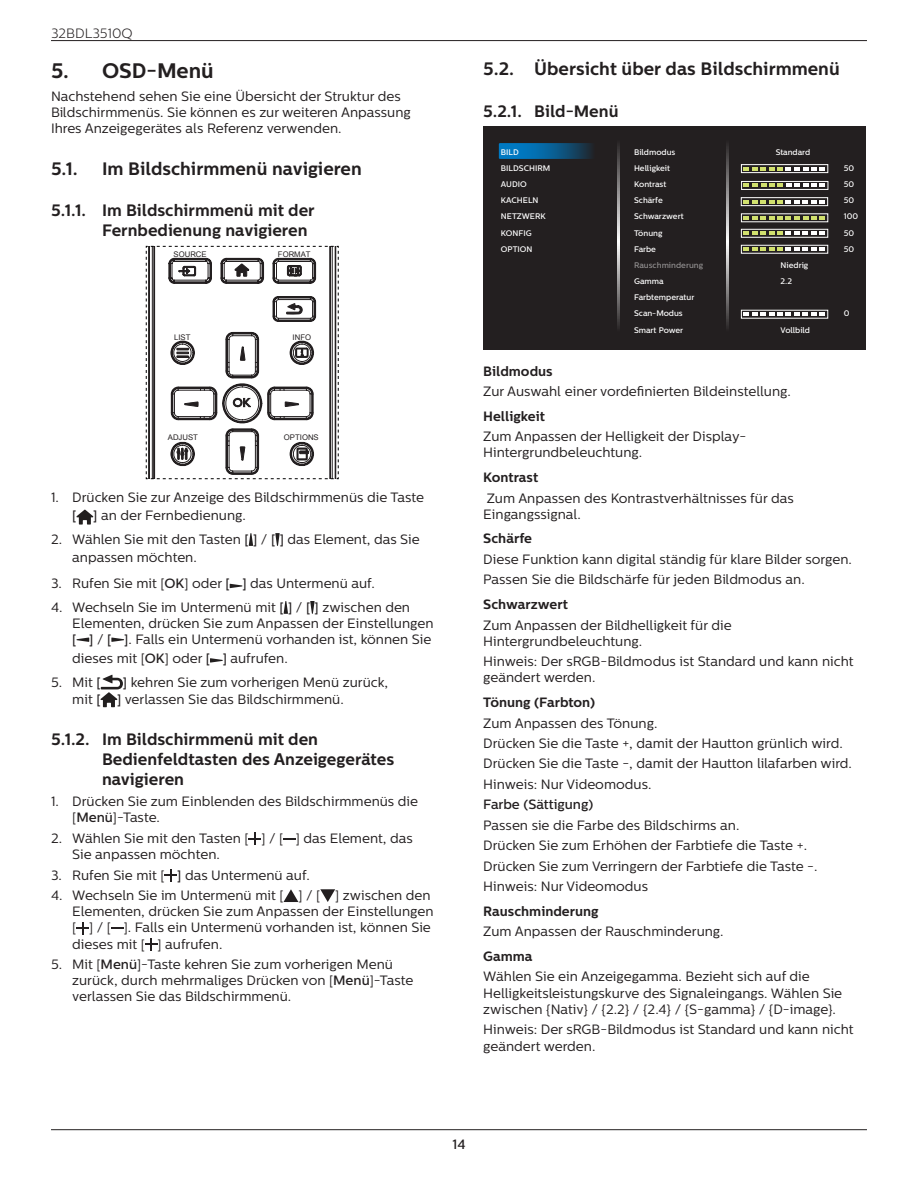
<style>
.page{position:relative;width:918px;height:1188px;background:#fff}
.page>*{position:absolute;margin:0;border:0;box-sizing:border-box;transform-origin:0 0}
.t1{font:700 21px "Centrale Sans";color:#231f20}
.t2{font:700 18px "Centrale Sans";color:#231f20}
.t3{font:700 16.5px/19.8px "Centrale Sans";color:#231f20}
.Body{font:13.5px/16.2px "Centrale Sans";color:#231f20}
.OSD_Item_Bold{font:700 13.5px "Centrale Sans";color:#231f20}
.Body-2{font:500 13.5px "Centrale Sans";color:#231f20}
.t4{font:300 13.5px "Centrale Sans";color:#231f20}
.t5{font:500 8.1px/16.2px "Centrale Sans";color:#fff}
.t6{font:500 8.1px "Centrale Sans";color:rgb(255 255 255/.5)}
.t7{font:7.8px "Arial";color:#231f20}
.s1{font-weight:500}
</style>
<div class="page">
<hr style="left:51px;top:40px;width:816px;height:1px;background:#231f20">
<hr style="left:51px;top:1129px;width:816px;height:1px;background:#231f20">
<svg style="left:146px;top:246px;width:193px;height:233px"></svg>
<svg style="left:76px;top:510px;width:17px;height:15px"></svg>
<svg style="left:249px;top:533px;width:4px;height:13px"></svg>
<svg style="left:275px;top:533px;width:5px;height:13px"></svg>
<svg style="left:230px;top:584px;width:12px;height:4px"></svg>
<svg style="left:284px;top:601px;width:4px;height:13px"></svg>
<svg style="left:310px;top:601px;width:5px;height:13px"></svg>
<svg style="left:76px;top:637px;width:13px;height:5px"></svg>
<svg style="left:111px;top:637px;width:13px;height:5px"></svg>
<svg style="left:210px;top:658px;width:13px;height:5px"></svg>
<svg style="left:101px;top:675px;width:22px;height:32px"></svg>
<svg style="left:249px;top:832px;width:12px;height:13px"></svg>
<svg style="left:283px;top:838px;width:13px;height:1px"></svg>
<svg style="left:165px;top:869px;width:12px;height:13px"></svg>
<svg style="left:284px;top:889px;width:14px;height:13px"></svg>
<svg style="left:320px;top:889px;width:15px;height:13px"></svg>
<svg style="left:76px;top:922px;width:13px;height:12px"></svg>
<svg style="left:111px;top:927px;width:13px;height:2px"></svg>
<svg style="left:145px;top:938px;width:13px;height:13px"></svg>
<div style="left:483px;top:127px;width:383px;height:223px;background:#231f20"></div>
<svg style="left:499px;top:143px;width:93px;height:16px"></svg>
<svg style="left:618px;top:144px;width:1px;height:184px"></svg>
<svg style="left:727px;top:144px;width:1px;height:184px"></svg>
<div style="left:741px;top:164px;width:87px;height:9px;border:1px solid #fff"></div>
<svg style="left:743px;top:167px;width:82px;height:3px"></svg>
<div style="left:741px;top:181px;width:87px;height:9px;border:1px solid #fff"></div>
<svg style="left:744px;top:184px;width:81px;height:3px"></svg>
<div style="left:741px;top:197px;width:87px;height:9px;border:1px solid #fff"></div>
<svg style="left:743px;top:200px;width:82px;height:3px"></svg>
<svg style="left:743px;top:216px;width:82px;height:4px"></svg>
<div style="left:741px;top:229px;width:87px;height:9px;border:1px solid #fff"></div>
<svg style="left:743px;top:231px;width:82px;height:4px"></svg>
<div style="left:741px;top:245px;width:87px;height:9px;border:1px solid #fff"></div>
<svg style="left:743px;top:247px;width:82px;height:4px"></svg>
<svg style="left:743px;top:312px;width:82px;height:4px"></svg>
<p class="t4" style="left:51px;top:26px;width:83px">32BDL3510Q</p>
<p class="t1" style="left:51px;top:58px;width:164px">5. OSD-Menü</p>
<p class="Body" style="left:51px;top:88px;width:361px">Nachstehend sehen Sie eine Übersicht der Struktur des<br>Bildschirmmenüs. Sie können es zur weiteren Anpassung<br>Ihres Anzeigegerätes als Referenz verwenden.</p>
<p class="t2" style="left:51px;top:157px;width:28px">5.1.</p>
<p class="t2" style="left:102px;top:157px;width:261px">Im Bildschirmmenü navigieren</p>
<p class="t3" style="left:102px;top:201px;width:214px;text-indent:-51px">5.1.1. Im Bildschirmmenü mit der<br>Fernbedienung navigieren</p>
<p class="t7" style="left:174px;top:249px;width:35px">SOURCE</p>
<p class="t7" style="left:278px;top:249px;width:34px">FORMAT</p>
<p class="t7" style="left:174px;top:332px;width:18px">LIST</p>
<p class="t7" style="left:293px;top:332px;width:20px">INFO</p>
<p class="t7" style="left:168px;top:432px;width:32px">ADJUST</p>
<p class="t7" style="left:284px;top:432px;width:36px">OPTIONS</p>
<p class="Body" style="left:72px;top:488px;width:353px;line-height:18.5px;text-indent:-21px">1. Drücken Sie zur Anzeige des Bildschirmmenüs die Taste <span class="s1">[ ]</span> an der Fernbedienung.</p>
<p class="Body" style="left:72px;top:530px;width:349px;line-height:18.5px;text-indent:-21px">2. Wählen Sie mit den Tasten <span class="s1">[ ]</span> / <span class="s1">[ ]</span> das Element, das Sie anpassen möchten.</p>
<p class="Body" style="left:51px;top:575px;width:326px">3. Rufen Sie mit [<span class="s1">OK</span>] oder <span class="s1">[ ]</span> das Untermenü auf.</p>
<p class="Body" style="left:72px;top:599px;width:363px;text-indent:-21px">4. Wechseln Sie im Untermenü mit <span class="s1">[ ]</span> / <span class="s1">[ ]</span> zwischen den<br>Elementen, drücken Sie zum Anpassen der Einstellungen <span class="s1">[ ]</span> / <span class="s1">[ ]</span>. Falls ein Untermenü vorhanden ist, können Sie</p>
<p class="Body" style="left:72px;top:650px;width:217px">dieses mit [<span class="s1">OK</span>] oder <span class="s1">[ ]</span> aufrufen.</p>
<p class="Body" style="left:51px;top:674px;width:51px">5. Mit <span class="s1">[</span></p>
<p class="Body" style="left:72px;top:674px;width:317px;line-height:17.5px;text-indent:51px"><span class="s1">]</span> kehren Sie zum vorherigen Menü zurück, mit <span class="s1">[ ]</span> verlassen Sie das Bildschirmmenü.</p>
<p class="t3" style="left:102px;top:730px;width:294px;text-indent:-51px">5.1.2. Im Bildschirmmenü mit den<br>Bedienfeldtasten des Anzeigegerätes navigieren</p>
<p class="Body" style="left:72px;top:794px;width:347px;text-indent:-21px">1. Drücken Sie zum Einblenden des Bildschirmmenüs die [<span class="s1">Menü</span>]-Taste.</p>
<p class="Body" style="left:72px;top:830px;width:342px;text-indent:-21px">2. Wählen Sie mit den Tasten [ ] / [ ] das Element, das<br>Sie anpassen möchten.</p>
<p class="Body" style="left:51px;top:867px;width:260px">3. Rufen Sie mit [ <span class="s1">]</span> das Untermenü auf.</p>
<p class="Body" style="left:72px;top:887px;width:363px;text-indent:-21px">4. Wechseln Sie im Untermenü mit [ ] / [ ] zwischen den Elementen, drücken Sie zum Anpassen der Einstellungen [ ] / [ ]. Falls ein Untermenü vorhanden ist, können Sie dieses mit [ ] aufrufen.</p>
<p class="Body" style="left:72px;top:956px;width:343px;text-indent:-21px">5. Mit [<span class="s1">Menü</span>]-Taste kehren Sie zum vorherigen Menü zurück, durch mehrmaliges Drücken von [<span class="s1">Menü</span>]-Taste verlassen Sie das Bildschirmmenü.</p>
<p class="t2" style="left:483px;top:58px;width:358px">5.2. Übersicht über das Bildschirmmenü</p>
<p class="t3" style="left:483px;top:101px;width:137px">5.2.1. Bild-Menü</p>
<p class="t5" style="left:501px;top:144px;width:51px">BILD<br>BILDSCHIRM<br>AUDIO<br>KACHELN<br>NETZWERK<br>KONFIG<br>OPTION</p>
<p class="t5" style="left:634px;top:144px;width:51px">Bildmodus<br>Helligkeit<br>Kontrast<br>Schärfe<br>Schwarzwert<br>Tönung<br>Farbe</p>
<p class="t6" style="left:634px;top:260px;width:71px">Rauschminderung</p>
<p class="t5" style="left:634px;top:273px;width:62px">Gamma<br>Farbtemperatur<br>Scan-Modus<br>Smart Power</p>
<p class="t5" style="left:776px;top:144px;width:36px">Standard</p>
<p class="t5" style="left:844px;top:160px;width:16px">50<br>50<br>50<br>100<br>50<br>50</p>
<p class="t5" style="left:781px;top:257px;width:29px">Niedrig<br>2.2</p>
<p class="t5" style="left:844px;top:305px;width:7px">0</p>
<p class="t5" style="left:781px;top:322px;width:31px">Vollbild</p>
<p class="OSD_Item_Bold" style="left:483px;top:363px;width:71px">Bildmodus</p>
<p class="Body" style="left:483px;top:383px;width:309px">Zur Auswahl einer vordefinierten Bildeinstellung.</p>
<p class="OSD_Item_Bold" style="left:483px;top:408px;width:63px">Helligkeit</p>
<p class="Body" style="left:483px;top:429px;width:265px">Zum Anpassen der Helligkeit der Display-<br>Hintergrundbeleuchtung.</p>
<p class="OSD_Item_Bold" style="left:483px;top:469px;width:56px">Kontrast</p>
<p class="Body" style="left:483px;top:490px;width:312px">Zum Anpassen des Kontrastverhältnisses für das<br>Eingangssignal.</p>
<p class="OSD_Item_Bold" style="left:483px;top:531px;width:50px">Schärfe</p>
<p class="Body" style="left:483px;top:551px;width:370px">Diese Funktion kann digital ständig für klare Bilder sorgen.</p>
<p class="Body" style="left:483px;top:572px;width:323px">Passen Sie die Bildschärfe für jeden Bildmodus an.</p>
<p class="OSD_Item_Bold" style="left:483px;top:596px;width:86px">Schwarzwert</p>
<p class="Body" style="left:483px;top:617px;width:250px">Zum Anpassen der Bildhelligkeit für die<br>Hintergrundbeleuchtung.</p>
<p class="Body" style="left:483px;top:654px;width:372px">Hinweis: Der sRGB-Bildmodus ist Standard und kann nicht geändert werden.</p>
<p class="OSD_Item_Bold" style="left:483px;top:694px;width:113px">Tönung (Farbton)</p>
<p class="Body" style="left:483px;top:715px;width:176px">Zum Anpassen des Tönung.</p>
<p class="Body" style="left:483px;top:735px;width:361px">Drücken Sie die Taste +, damit der Hautton grünlich wird.</p>
<p class="Body" style="left:483px;top:756px;width:370px">Drücken Sie die Taste -, damit der Hautton lilafarben wird.</p>
<p class="Body" style="left:483px;top:776px;width:170px">Hinweis: Nur Videomodus.</p>
<p class="Body-2" style="left:483px;top:797px;width:112px">Farbe (Sättigung)</p>
<p class="Body" style="left:483px;top:817px;width:258px">Passen sie die Farbe des Bildschirms an.</p>
<p class="Body" style="left:483px;top:838px;width:325px">Drücken Sie zum Erhöhen der Farbtiefe die Taste +.</p>
<p class="Body" style="left:483px;top:858px;width:336px">Drücken Sie zum Verringern der Farbtiefe die Taste -.</p>
<p class="Body" style="left:483px;top:878px;width:166px">Hinweis: Nur Videomodus</p>
<p class="OSD_Item_Bold" style="left:483px;top:903px;width:117px">Rauschminderung</p>
<p class="Body" style="left:483px;top:924px;width:242px">Zum Anpassen der Rauschminderung.</p>
<p class="OSD_Item_Bold" style="left:483px;top:948px;width:51px">Gamma</p>
<p class="Body" style="left:483px;top:969px;width:360px">Wählen Sie ein Anzeigegamma. Bezieht sich auf die<br>Helligkeitsleistungskurve des Signaleingangs. Wählen Sie zwischen {Nativ} / {2.2} / {2.4} / {S-gamma} / {D-image}.</p>
<p class="Body" style="left:483px;top:1022px;width:372px">Hinweis: Der sRGB-Bildmodus ist Standard und kann nicht geändert werden.</p>
<p class="Body-2" style="left:452px;top:1137px;width:15px">14</p>
</div>
